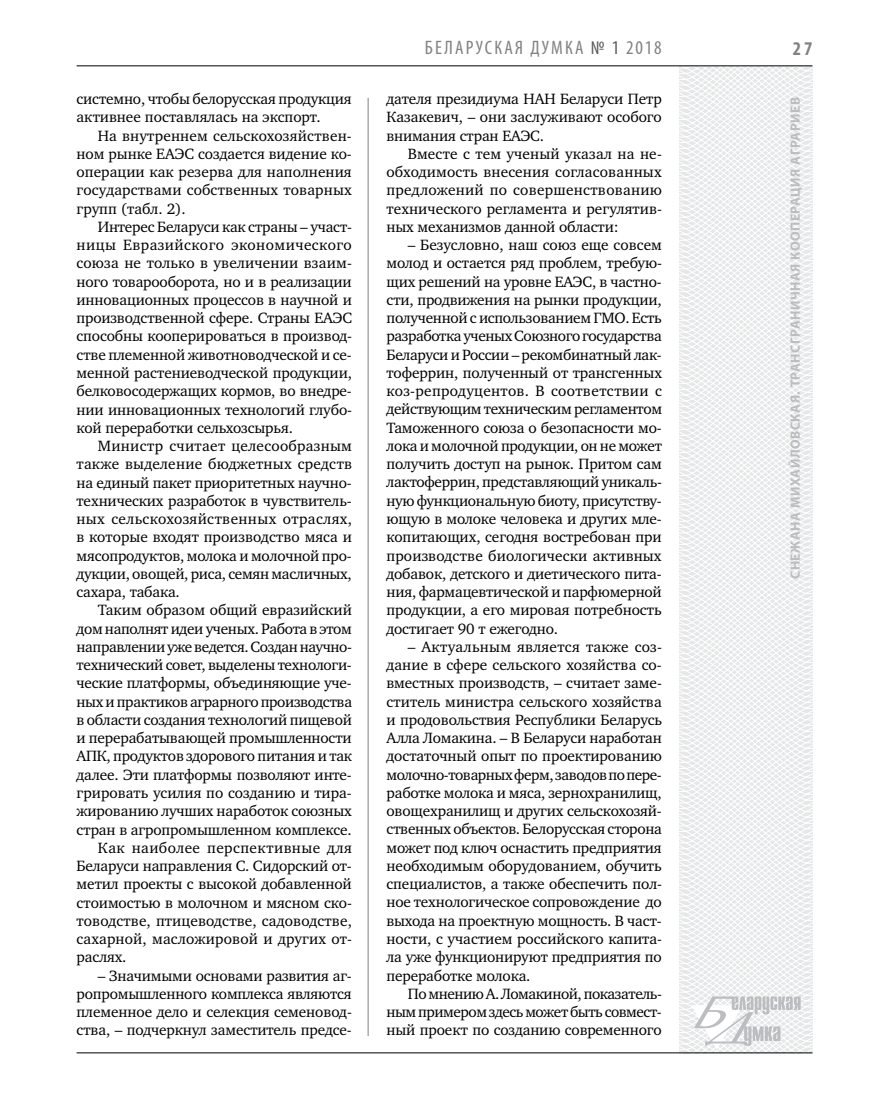
<style>
.page{position:relative;width:872px;height:1106px;background:#fff}
.page>*{position:absolute;margin:0;border:0;box-sizing:border-box;transform-origin:0 0}
.t1{font:condensed 19.5px "Myriad Pro";letter-spacing:.11em;color:#808285}
.t2{font:700 condensed 19.5px "Myriad Pro";color:#808285}
.t3{font:15.3px/18.3px "Charter C";letter-spacing:-.01em;color:#000;text-align:justify}
.t4{font:15.3px "Charter C";letter-spacing:.01em;color:#000}
.t5{font:15.3px "Charter C";letter-spacing:.025em;color:#000}
.t6{font:700 13.5px "Myriad Pro";letter-spacing:.04em;color:#bcbdc0}
.s1{color:#58595b}
</style>
<div class="page">
<hr style="left:368px;top:98px;width:1px;height:938px;background:#808285">
<svg style="left:621px;top:65px;width:192px;height:989px"></svg>
<svg style="left:691px;top:996px;width:109px;height:53px"></svg>
<hr style="left:77px;top:65px;width:735px;height:1px;background:#000">
<hr style="left:77px;top:1052px;width:735px;height:1px;background:#000">
<p class="t3" style="left:77px;top:90px;width:277px">системно, чтобы белорусская продукция активнее поставлялась на экспорт.</p>
<p class="t3" style="left:77px;top:126px;width:277px;text-indent:21px">На внутреннем сельскохозяйствен&shy;ном рынке ЕАЭС создается видение ко&shy;операции как резерва для наполнения государствами собственных товарных групп (табл. 2).</p>
<p class="t3" style="left:77px;top:218px;width:277px;text-indent:21px">Интерес Беларуси как страны – участ&shy;ницы Евразийского экономического союза не только в увеличении взаим&shy;ного товарооборота, но и в реализации инновационных процессов в научной и производственной сфере. Страны ЕАЭС способны кооперироваться в производ&shy;стве племенной животноводческой и се&shy;менной растениеводческой продукции, белковосодержащих кормов, во внедре&shy;нии инновационных технологий глубо&shy;кой переработки сельхозсырья.</p>
<p class="t3" style="left:77px;top:437px;width:277px;text-indent:21px">Министр считает целесообразным также выделение бюджетных средств на единый пакет приоритетных научно&shy;технических разработок в чувствитель&shy;ных сельскохозяйственных отраслях, в которые входят производство мяса и мясопродуктов, молока и молочной про&shy;дукции, овощей, риса, семян масличных, сахара, табака.</p>
<p class="t3" style="left:98px;top:601px;width:256px">Таким образом общий евразийский</p>
<p class="t3" style="left:77px;top:619px;width:277px">дом наполнят идеи ученых. Работа в этом</p>
<p class="t3" style="left:77px;top:637px;width:277px">направлении уже ведется. Создан научно-</p>
<p class="t3" style="left:77px;top:656px;width:277px">технический совет, выделены технологи-</p>
<p class="t3" style="left:77px;top:674px;width:277px">ческие платформы, объединяющие уче-</p>
<p class="t3" style="left:77px;top:692px;width:277px">ных и практиков аграрного производства</p>
<p class="t3" style="left:77px;top:710px;width:277px">в области создания технологий пищевой</p>
<p class="t3" style="left:77px;top:729px;width:277px">и перерабатывающей промышленности</p>
<p class="t3" style="left:77px;top:747px;width:277px">АПК, продуктов здорового питания и так</p>
<p class="t3" style="left:77px;top:765px;width:277px">далее. Эти платформы позволяют инте-</p>
<p class="t3" style="left:77px;top:783px;width:277px">грировать усилия по созданию и тира-</p>
<p class="t3" style="left:77px;top:802px;width:277px">жированию лучших наработок союзных</p>
<p class="t3" style="left:77px;top:820px;width:276px">стран в агропромышленном комплексе.</p>
<p class="t5" style="left:98px;top:839px;width:256px">Как наиболее перспективные для</p>
<p class="t3" style="left:77px;top:857px;width:277px">Беларуси направления С. Сидорский от-</p>
<p class="t3" style="left:77px;top:875px;width:277px">метил проекты с высокой добавленной</p>
<p class="t3" style="left:77px;top:893px;width:277px">стоимостью в молочном и мясном ско-</p>
<p class="t3" style="left:77px;top:911px;width:277px">товодстве, птицеводстве, садоводстве,</p>
<p class="t4" style="left:77px;top:930px;width:277px">сахарной, масложировой и других от-</p>
<p class="t3" style="left:77px;top:948px;width:51px">раслях.</p>
<p class="t3" style="left:77px;top:966px;width:277px;text-indent:21px">– Значимыми основами развития аг&shy;ропромышленного комплекса являются племенное дело и селекция семеновод&shy;ства, – подчеркнул заместитель предсе-</p>
<p class="t1" style="left:425px;top:36px;width:238px">БЕЛАРУСКАЯ ДУМКА <span class="s1">№ 1</span> 2018</p>
<p class="t2" style="left:793px;top:37px;width:21px">27</p>
<p class="t3" style="left:386px;top:90px;width:277px">дателя президиума НАН Беларуси Петр Казакевич, – они заслуживают особого внимания стран ЕАЭС.</p>
<p class="t3" style="left:386px;top:145px;width:277px;text-indent:21px">Вместе с тем ученый указал на не&shy;обходимость внесения согласованных предложений по совершенствованию технического регламента и регулятив&shy;ных механизмов данной области:</p>
<p class="t3" style="left:386px;top:236px;width:277px;text-indent:21px">– Безусловно, наш союз еще совсем молод и остается ряд проблем, требую&shy;щих решений на уровне ЕАЭС, в частно&shy;сти, продвижения на рынки продукции, полученной с использованием ГМО. Есть разработка ученых Союзного государства Беларуси и России – рекомбинатный лак&shy;тоферрин, полученный от трансгенных коз-репродуцентов. В соответствии с действующим техническим регламентом Таможенного союза о безопасности мо&shy;лока и молочной продукции, он не может получить доступ на рынок. Притом сам лактоферрин, представляющий уникаль&shy;ную функциональную биоту, присутству&shy;ющую в молоке человека и других мле&shy;копитающих, сегодня востребован при производстве биологически активных добавок, детского и диетического пита&shy;ния, фармацевтической и парфюмерной продукции, а его мировая потребность достигает 90 т ежегодно.</p>
<p class="t3" style="left:386px;top:637px;width:277px;text-indent:21px">– Актуальным является также соз&shy;дание в сфере сельского хозяйства со&shy;вместных производств, – считает заме&shy;ститель министра сельского хозяйства и продовольствия Республики Беларусь Алла Ломакина. – В Беларуси наработан достаточный опыт по проектированию молочно-товарных ферм, заводов по пере&shy;работке молока и мяса, зернохранилищ, овощехранилищ и других сельскохозяй&shy;ственных объектов. Белорусская сторона может под ключ оснастить предприятия необходимым оборудованием, обучить специалистов, а также обеспечить пол&shy;ное технологическое сопровождение до выхода на проектную мощность. В част&shy;ности, с участием российского капита&shy;ла уже функционируют предприятия по переработке молока.</p>
<p class="t3" style="left:386px;top:984px;width:277px;text-indent:21px">По мнению А. Ломакиной, показатель&shy;ным примером здесь может быть совмест&shy;ный проект по созданию современного</p>
<p class="t6" style="left:786px;top:579px;width:482px;rotate:-90deg">Снежана МИХАЙЛОВСКАЯ. Трансграничная кооперация аграриев</p>
</div>
